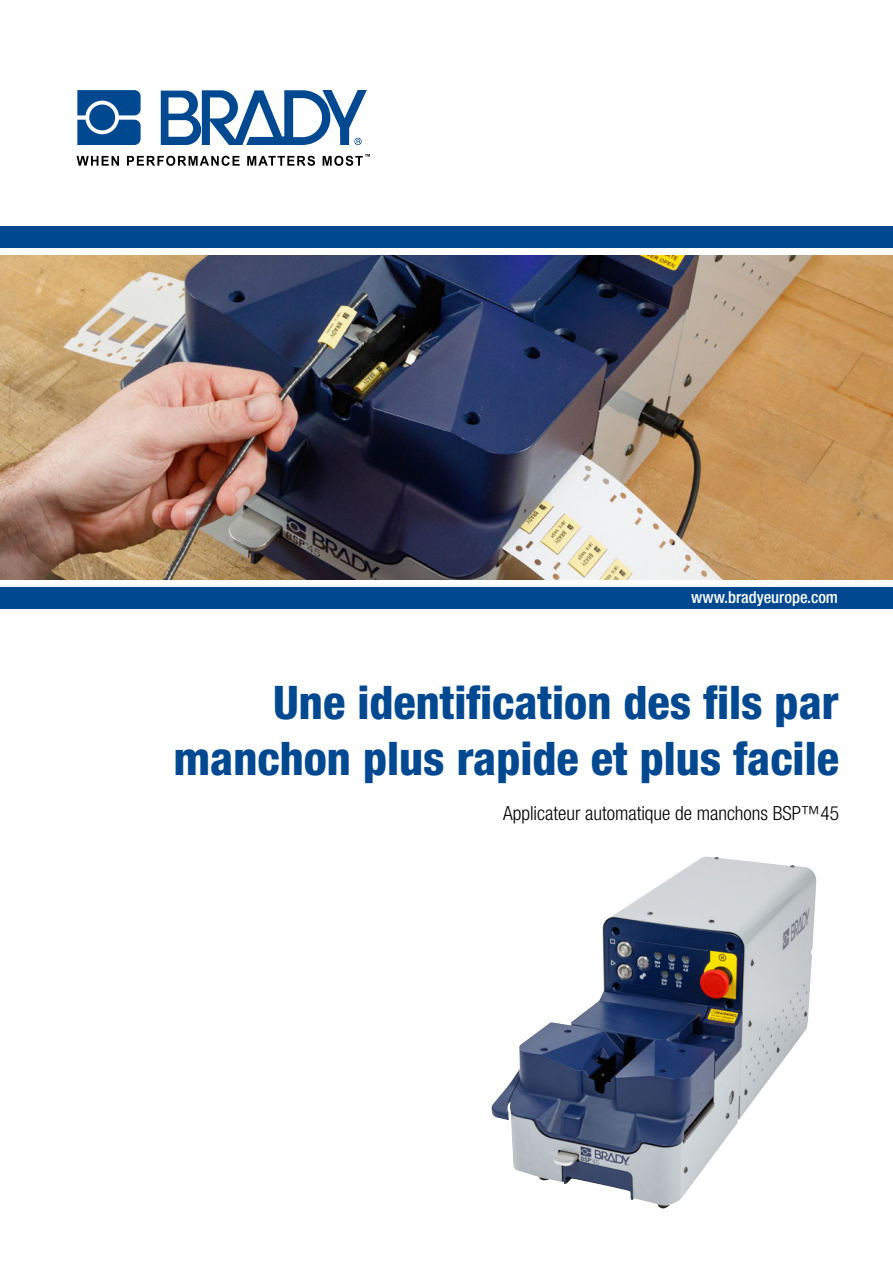
<style>
.page{position:relative;width:893px;height:1263px;background:#fff}
.page>*{position:absolute;margin:0;border:0;box-sizing:border-box;transform-origin:0 0}
.t1{font:800 condensed 46.35px/55.7px "Helvetica Neue LT Pro";color:#004990;text-align:right}
.t2{font:300 condensed 19.5px "Helvetica Neue LT Pro";color:#000}
.t3{font:500 condensed 16.5px "Helvetica Neue LT Pro";color:#fff}
</style>
<div class="page">
<img style="left:0;top:256px;width:893px;height:323px">
<div style="left:0;top:226px;width:893px;height:21px;background:#004990"></div>
<div style="left:0;top:587px;width:893px;height:22px;background:#004990"></div>
<svg style="left:77px;top:90px;width:64px;height:55px;background:#2966a1"></svg>
<svg style="left:161px;top:90px;width:206px;height:55px"></svg>
<svg style="left:77px;top:156px;width:42px;height:10px"></svg>
<svg style="left:127px;top:156px;width:113px;height:10px"></svg>
<svg style="left:247px;top:156px;width:68px;height:10px"></svg>
<svg style="left:323px;top:154px;width:47px;height:12px"></svg>
<img style="left:491px;top:856px;width:325px;height:352px">
<p class="t3" style="left:691px;top:588px;width:148px">www.bradyeurope.com</p>
<p class="t1" style="left:173px;top:674px;width:667px">Une identification des fils par manchon plus rapide et plus facile</p>
<p class="t2" style="left:503px;top:802px;width:337px">Applicateur automatique de manchons BSP™45</p>
</div>
